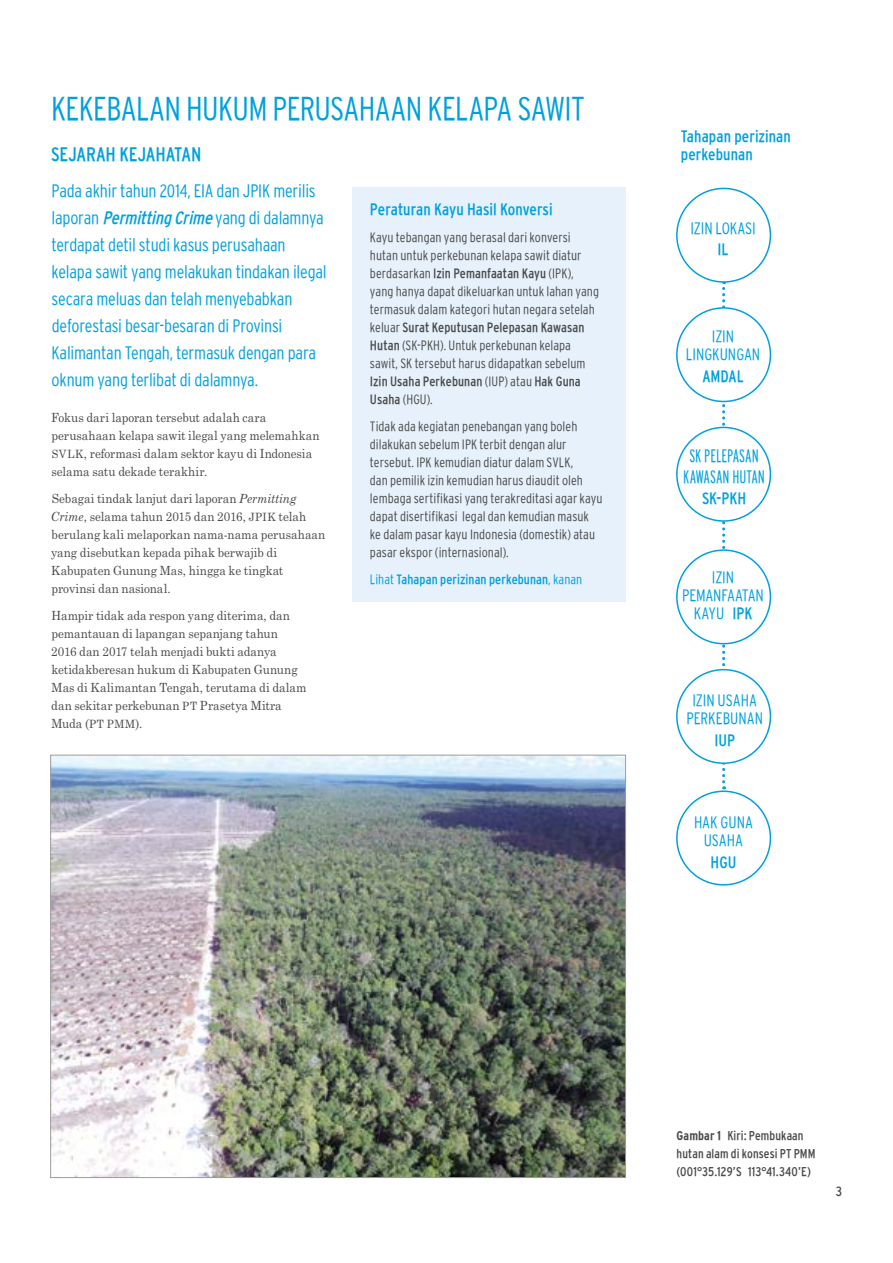
<style>
.page{position:relative;width:893px;height:1263px;background:#fff}
.page>*{position:absolute;margin:0;border:0;box-sizing:border-box;transform-origin:0 0}
.t1{font:300 condensed 33px "Interstate";letter-spacing:-.02em;color:#00a0dd}
.t2{font:condensed 19.5px "Interstate";letter-spacing:-.005em;color:#00a0dd}
.t3{font:300 condensed 18px/27px "Interstate";letter-spacing:-.01em;color:#00a0dd}
.t4{font:18px/21px "Interstate Light Compressed";color:#00a0dd;text-align:center}
.t5{font:300 condensed 16.5px/18px "Interstate";letter-spacing:-.005em;color:#00a0dd;text-align:center}
.t6{font:condensed 16.5px/18px "Interstate";color:#00a0dd}
.t7{font:300 condensed 13.5px/18px "Interstate";letter-spacing:.005em;color:#4a4a49}
.t8{font:condensed 13.5px "Interstate";letter-spacing:.005em;color:#00a0dd}
.t9{font:condensed 13.5px "Interstate";color:#4a4a49}
.t10{font:condensed 12.75px/18px "Interstate";letter-spacing:.01em;color:#4a4a49}
.t11{font:12.6px/18px "Century Schoolbook";color:#4a4a49;scale:.93 1}
.s1{font-weight:400;font-style:italic}
.s2{font-size:11.4px}
.s3{font-style:italic}
.s4{font-weight:400}
.s5{font-weight:300}
.s6{font-weight:700}
</style>
<div class="page">
<div style="left:353px;top:188px;width:273px;height:414px;background:#e6f1fc"></div>
<svg style="left:722px;top:283px;width:3px;height:506px"></svg>
<div style="left:676px;top:188px;width:95px;height:95px;border:2px solid #00a0dd;border-radius:50%"></div>
<div style="left:677px;top:308px;width:93px;height:93px;background:#fff;border-radius:50%"></div>
<div style="left:676px;top:307px;width:95px;height:95px;border:2px solid #00a0dd;border-radius:50%"></div>
<div style="left:677px;top:670px;width:93px;height:93px;background:#fff;border-radius:50%"></div>
<div style="left:676px;top:669px;width:95px;height:95px;border:2px solid #00a0dd;border-radius:50%"></div>
<div style="left:677px;top:427px;width:93px;height:94px;background:#fff;border-radius:50%"></div>
<div style="left:676px;top:427px;width:95px;height:95px;border:2px solid #00a0dd;border-radius:50%"></div>
<div style="left:677px;top:550px;width:93px;height:94px;background:#fff;border-radius:50%"></div>
<div style="left:676px;top:549px;width:95px;height:95px;border:2px solid #00a0dd;border-radius:50%"></div>
<div style="left:676px;top:790px;width:95px;height:95px;border:2px solid #00a0dd;border-radius:50%"></div>
<img style="left:52px;top:757px;width:572px;height:419px">
<h1 class="t1" style="left:51px;top:90px;width:535px">KEKEBALAN HUKUM PERUSAHAAN KELAPA SAWIT</h1>
<h2 class="t2" style="left:51px;top:143px;width:152px">SEJARAH KEJAHATAN</h2>
<p class="t3" style="left:51px;top:177px;width:277px">Pada akhir tahun 2014, EIA dan JPIK merilis laporan <span class="s1">PermittingCrime</span>yang di dalamnya terdapat detil studi kasus perusahaan kelapa sawit yang melakukan tindakan ilegal secara meluas dan telah menyebabkan deforestasi besar-besaran di Provinsi Kalimantan Tengah, termasuk dengan para oknum yang terlibat di dalamnya.</p>
<p class="t11" style="left:51px;top:408px;width:290px">Fokus dari laporan tersebut adalah cara perusahaan kelapa sawit ilegal yang melemahkan <span class="s2">SVLK</span>, reformasi dalam sektor kayu di Indonesia selama satu dekade terakhir.</p>
<p class="t11" style="left:51px;top:489px;width:297px">Sebagai tindak lanjut dari laporan <span class="s3">Permitting Crime</span>, selama tahun 2015 dan 2016, <span class="s2">JPIK</span> telah berulang kali melaporkan nama-nama perusahaan yang disebutkan kepada pihak berwajib di Kabupaten Gunung Mas, hingga ke tingkat provinsi dan nasional.</p>
<p class="t11" style="left:51px;top:606px;width:276px">Hampir tidak ada respon yang diterima, dan pemantauan di lapangan sepanjang tahun<br>2016 dan 2017 telah menjadi bukti adanya ketidakberesan hukum di Kabupaten Gunung Mas di Kalimantan Tengah, terutama di dalam dan sekitar perkebunan <span class="s2">PT</span> Prasetya Mitra Muda (<span class="s2">PT PMM</span>).</p>
<p class="t6" style="left:370px;top:200px;width:184px">Peraturan Kayu Hasil Konversi</p>
<p class="t7" style="left:370px;top:228px;width:231px">Kayu tebangan yang berasal dari konversi hutan untuk perkebunan kelapa sawit diatur berdasarkan <span class="s4">Izin Pemanfaatan Kayu</span> (IPK), yang hanya dapat dikeluarkan untuk lahan yang termasuk dalam kategori hutan negara setelah keluar <span class="s4">Surat Keputusan Pelepasan Kawasan Hutan</span> (SK-PKH). Untuk perkebunan kelapa sawit, SK tersebut harus didapatkan sebelum <span class="s4">Izin Usaha Perkebunan</span> (IUP) atau <span class="s4">Hak Guna Usaha</span> (HGU).</p>
<p class="t7" style="left:370px;top:417px;width:234px">Tidak ada kegiatan penebangan yang boleh dilakukan sebelum IPK terbit dengan alur tersebut. IPK kemudian diatur dalam SVLK,<br>dan pemilik izin kemudian harus diaudit oleh lembaga sertifikasi yang terakreditasi agar kayu dapat disertifikasi legal dan kemudian masuk ke dalam pasar kayu Indonesia (domestik) atau pasar ekspor (internasional).</p>
<p class="t8" style="left:370px;top:572px;width:214px"><span class="s5">Lihat</span> Tahapan perizinan perkebunan<span class="s5">, kanan</span></p>
<p class="t6" style="left:681px;top:127px;width:112px">Tahapan perizinan perkebunan</p>
<p class="t5" style="left:690px;top:219px;width:67px">IZIN LOKASI</p>
<p class="t6" style="left:718px;top:240px;width:12px">IL</p>
<p class="t5" style="left:686px;top:327px;width:76px">IZIN<br>LINGKUNGAN</p>
<p class="t6" style="left:702px;top:367px;width:43px">AMDAL</p>
<h3 class="t4" style="left:683px;top:445px;width:83px">SK PELEPASAN<br>KAWASAN HUTAN</h3>
<p class="t6" style="left:702px;top:489px;width:46px">SK-PKH</p>
<p class="t5" style="left:682px;top:568px;width:83px">IZIN<br>PEMANFAATAN<br>KAYU <span class="s4">IPK</span></p>
<p class="t5" style="left:686px;top:691px;width:78px">IZIN USAHA<br>PERKEBUNAN</p>
<p class="t6" style="left:714px;top:731px;width:22px">IUP</p>
<p class="t5" style="left:694px;top:813px;width:60px">HAK GUNA<br>USAHA</p>
<p class="t6" style="left:711px;top:853px;width:27px">HGU</p>
<p class="t10" style="left:676px;top:1126px;width:141px"><span class="s6">Gambar 1</span> Kiri: Pembukaan hutan alam di konsesi PT PMM (001°35.129’S 113°41.340’E)</p>
<p class="t9" style="left:836px;top:1183px;width:8px">3</p>
</div>
